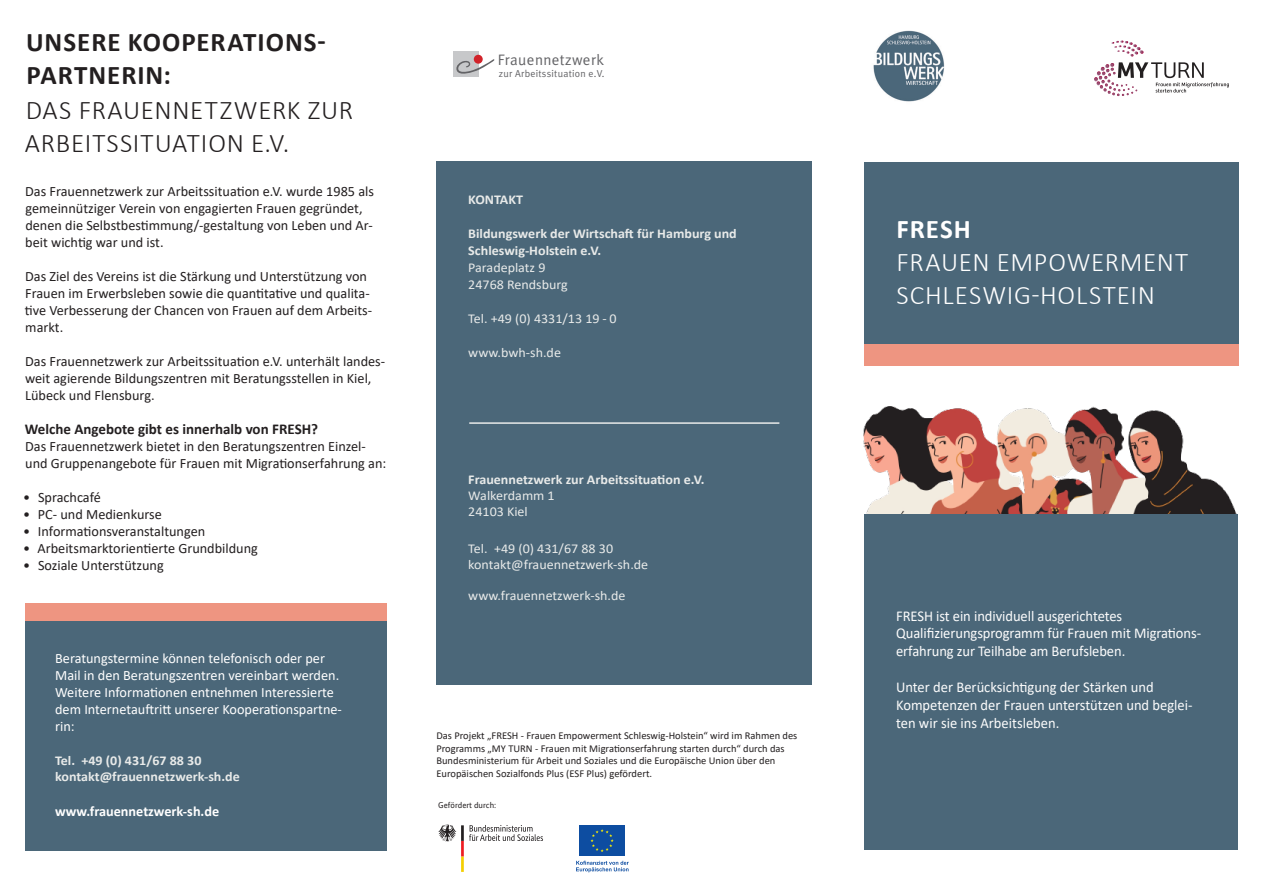
<style>
.page{position:relative;width:1263px;height:893px;background:#fff}
.page>*{position:absolute;margin:0;border:0;box-sizing:border-box;transform-origin:0 0}
._01_Überschrift{font:300 27px/33px "Calibri";letter-spacing:.025em;color:#fff}
._01_Überschrift-2{font:300 27px/33px "Calibri";letter-spacing:.025em;color:#231f20}
._01_Überschrift-3{font:700 27px/33px "Calibri";letter-spacing:.035em;color:#231f20}
.t1{font:15.15px "Meta Plus Normal";letter-spacing:.025em;color:#636366}
._07_Förderhinweis{font:15px/18px "Calibri";letter-spacing:-.005em;color:#fcfcfc}
._02_Fließtext{font:700 15px "Calibri";color:#231f20}
._02_Fließtext-2{font:14.25px/17px "Calibri";color:#231f20}
._02_Fließtext-3{font:14.25px/17px "Calibri";color:#fff}
._02_Fließtext-4{font:700 14.25px "Calibri";color:#fff}
._06_Impressum{font:700 13.5px "Calibri";color:#e8eae9;scale:1.04 1}
._06_Impressum-2{font:13.5px "Calibri";color:#e8eae9;scale:1.04 1}
.t2{font:10.5px/12.6px "Calibri";color:#231f20}
.t3{font:10.05px "Meta Plus Normal";letter-spacing:.025em;color:#636366}
.t4{font:8.55px "Bundes Sans";color:#231f20}
.s1{font-weight:700}
</style>
<div class="page">
<div style="left:436px;top:162px;width:376px;height:523px;background:#4b6779"></div>
<div style="left:864px;top:162px;width:374px;height:182px;background:#4b6779"></div>
<img style="left:873px;top:30px;width:72px;height:72px">
<img style="left:864px;top:406px;width:373px;height:108px">
<div style="left:864px;top:344px;width:374px;height:22px;background:#ee9581"></div>
<hr style="left:469px;top:422px;width:310px;height:2px;background:#e8eae9">
<div style="left:864px;top:514px;width:373px;height:336px;background:#4b6779"></div>
<div style="left:25px;top:604px;width:361px;height:246px;background:#4b6779"></div>
<div style="left:25px;top:604px;width:361px;height:17px;background:#ee9581"></div>
<svg style="left:1094px;top:41px;width:135px;height:55px"></svg>
<div style="left:453px;top:51px;width:25px;height:26px;background:#c7c8ca"></div>
<div style="left:474px;top:55px;width:9px;height:9px;background:#d1232a;border-radius:50%"></div>
<svg style="left:456px;top:59px;width:39px;height:18px"></svg>
<svg style="left:438px;top:825px;width:105px;height:47px"></svg>
<div style="left:579px;top:825px;width:46px;height:31px;background:#0d4da1"></div>
<svg style="left:590px;top:829px;width:24px;height:23px"></svg>
<svg style="left:576px;top:861px;width:53px;height:11px"></svg>
<p class="_01_Überschrift-3" style="left:26px;top:25px;width:301px">UNSERE KOOPERATIONS-<br>PARTNERIN:</p>
<p class="_01_Überschrift-2" style="left:25px;top:93px;width:330px">DAS FRAUENNETZWERK ZUR<br>ARBEITSSITUATION E.V.</p>
<p class="_02_Fließtext-2" style="left:25px;top:182px;width:350px">Das Frauennetzwerk zur Arbeitssituation e.V. wurde 1985 als gemeinnütziger Verein von engagierten Frauen gegründet,</p>
<p class="_02_Fließtext-2" style="left:25px;top:216px;width:349px">denen die Selbstbestimmung/-gestaltung von Leben und Ar&shy;beit wichtig war und ist.</p>
<p class="_02_Fließtext-2" style="left:25px;top:267px;width:349px">Das Ziel des Vereins ist die Stärkung und Unterstützung von Frauen im Erwerbsleben sowie die quantitative und qualita&shy;tive Verbesserung der Chancen von Frauen auf dem Arbeits&shy;markt.</p>
<p class="_02_Fließtext-2" style="left:25px;top:352px;width:362px">Das Frauennetzwerk zur Arbeitssituation e.V. unterhält landes&shy;weit agierende Bildungszentren mit Beratungsstellen in Kiel,<br>Lübeck und Flensburg.</p>
<p class="_02_Fließtext" style="left:25px;top:418px;width:295px">Welche Angebote gibt es innerhalb von FRESH?</p>
<p class="_02_Fließtext-2" style="left:25px;top:437px;width:363px">Das Frauennetzwerk bietet in den Beratungszentren Einzel&shy;und Gruppenangebote für Frauen mit Migrationserfahrung an:</p>
<p class="_02_Fließtext-2" style="left:23px;top:488px;width:79px">• Sprachcafé</p>
<p class="_02_Fließtext-2" style="left:23px;top:505px;width:140px">• PC- und Medienkurse</p>
<p class="_02_Fließtext-2" style="left:23px;top:522px;width:184px">• Informationsveranstaltungen</p>
<p class="_02_Fließtext-2" style="left:23px;top:539px;width:236px">• Arbeitsmarktorientierte Grundbildung</p>
<p class="_02_Fließtext-2" style="left:23px;top:556px;width:142px">• Soziale Unterstützung</p>
<p class="_02_Fließtext-3" style="left:55px;top:650px;width:288px">Beratungstermine können telefonisch oder per Mail in den Beratungszentren vereinbart werden.<br>Weitere Informationen entnehmen Interessierte dem Internetauftritt unserer Kooperationspartne&shy;rin:</p>
<p class="_06_Impressum" style="left:55px;top:751px;width:142px">Tel. +49 (0) 431/67 88 30</p>
<p class="_06_Impressum" style="left:55px;top:767px;width:179px">kontakt@frauennetzwerk-sh.de</p>
<p class="_02_Fließtext-4" style="left:55px;top:802px;width:166px">www.frauennetzwerk-sh.de</p>
<p class="t1" style="left:498px;top:51px;width:108px">Frauennetzwerk</p>
<p class="t3" style="left:499px;top:67px;width:107px">zur Arbeitssituation e.V.</p>
<p class="_06_Impressum" style="left:468px;top:190px;width:54px">KONTAKT</p>
<p class="_06_Impressum" style="left:468px;top:224px;width:260px">Bildungswerk der Wirtschaft für Hamburg und</p>
<p class="_06_Impressum" style="left:468px;top:241px;width:129px">Schleswig-Holstein e.V.</p>
<p class="_06_Impressum-2" style="left:468px;top:258px;width:76px">Paradeplatz 9</p>
<p class="_06_Impressum-2" style="left:468px;top:275px;width:97px">24768 Rendsburg</p>
<p class="_06_Impressum-2" style="left:468px;top:309px;width:144px">Tel. +49 (0) 4331/13 19 - 0</p>
<p class="_06_Impressum-2" style="left:468px;top:343px;width:91px">www.bwh-sh.de</p>
<p class="_06_Impressum" style="left:468px;top:470px;width:229px">Frauennetzwerk zur Arbeitssituation e.V.</p>
<p class="_06_Impressum-2" style="left:468px;top:486px;width:85px">Walkerdamm 1</p>
<p class="_06_Impressum-2" style="left:468px;top:502px;width:59px">24103 Kiel</p>
<p class="_06_Impressum-2" style="left:468px;top:539px;width:141px">Tel. +49 (0) 431/67 88 30</p>
<p class="_06_Impressum-2" style="left:468px;top:555px;width:175px">kontakt@frauennetzwerk-sh.de</p>
<p class="_06_Impressum-2" style="left:468px;top:586px;width:153px">www.frauennetzwerk-sh.de</p>
<p class="t2" style="left:436px;top:729px;width:362px">Das Projekt „FRESH - Frauen Empowerment Schleswig-Holstein“ wird im Rahmen des<br>Programms „MY TURN - Frauen mit Migrationserfahrung starten durch“ durch das<br>Bundesministerium für Arbeit und Soziales und die Europäische Union über den</p>
<p class="t2" style="left:436px;top:767px;width:217px">Europäischen Sozialfonds Plus (ESF Plus) gefördert.</p>
<p class="t4" style="left:438px;top:799px;width:60px">Gefördert durch:</p>
<p class="_01_Überschrift" style="left:897px;top:212px;width:293px"><span class="s1">FRESH<br></span>FRAUEN EMPOWERMENT<br>SCHLESWIG-HOLSTEIN</p>
<p class="_07_Förderhinweis" style="left:896px;top:606px;width:228px">FRESH ist ein individuell ausgerichtetes</p>
<p class="_07_Förderhinweis" style="left:896px;top:623px;width:307px">Qualifizierungsprogramm für Frauen mit Migrations&shy;erfahrung zur Teilhabe am Berufsleben.</p>
<p class="_07_Förderhinweis" style="left:896px;top:677px;width:259px">Unter der Berücksichtigung der Stärken und</p>
<p class="_07_Förderhinweis" style="left:896px;top:695px;width:298px">Kompetenzen der Frauen unterstützen und beglei&shy;ten wir sie ins Arbeitsleben.</p>
</div>
